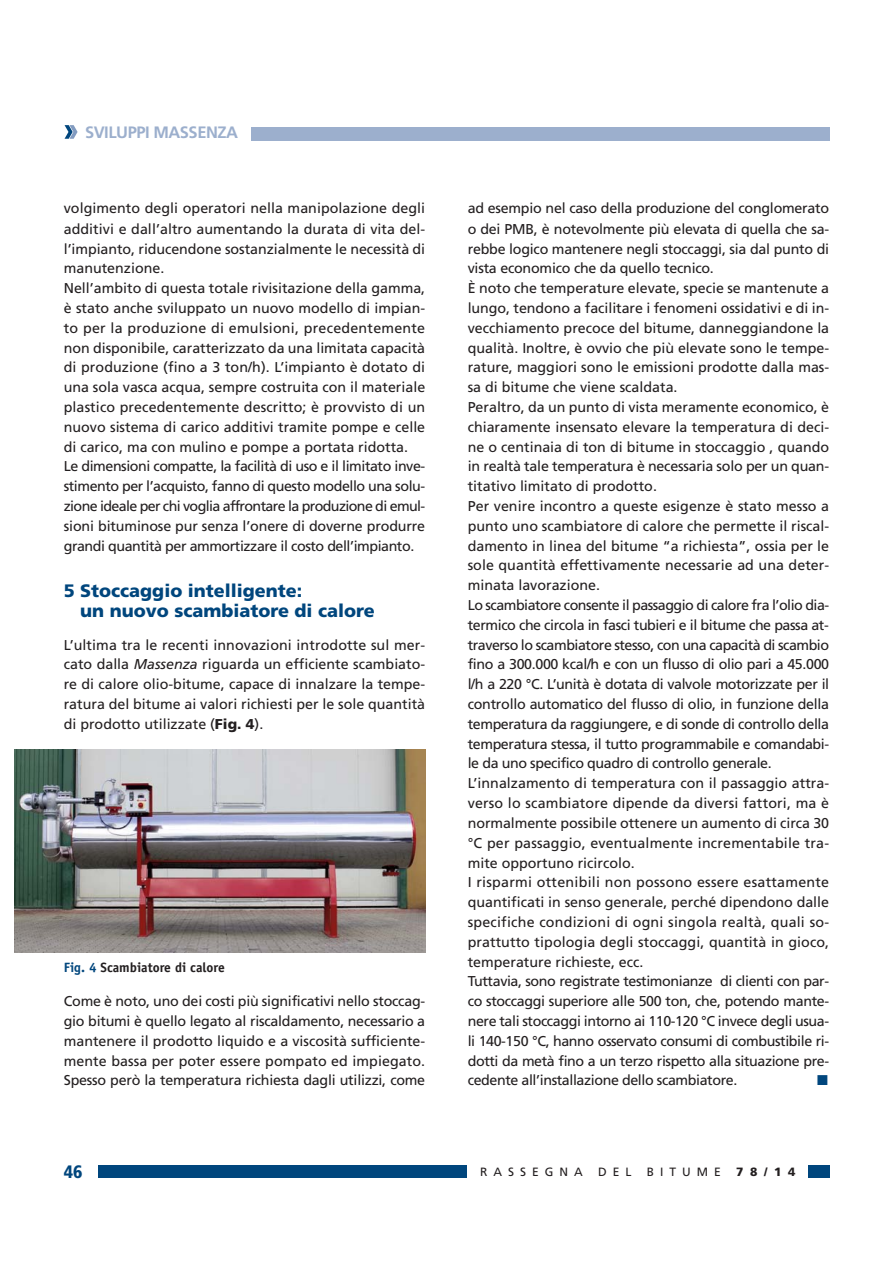
<style>
.page{position:relative;width:893px;height:1263px;background:#fff}
.page>*{position:absolute;margin:0;border:0;box-sizing:border-box;transform-origin:0 0}
.t1{font:900 18px/19.8px "Frutiger";color:#00467d}
.t2{font:900 condensed 18px "Frutiger";color:#00467d}
.t3{font:700 16.5px "Frutiger";letter-spacing:-.03em;color:#9cafcd}
.t4{font:14.25px/19.8px "Frutiger";color:#231f20}
.t5{font:14.25px "Zapf Dingbats";color:#00467d}
.t6{font:700 13.5px "Officina Sans";color:#231f20}
.t7{font:12px "Frutiger";letter-spacing:.5em;color:#231f20}
.t8{font:900 12px "Frutiger";color:#231f20}
.s1{font-style:italic}
.s2{font-weight:900}
.s3{color:#00467d}
</style>
<div class="page">
<div style="left:98px;top:1165px;width:731px;height:13px;background:#00467d"></div>
<div style="left:468px;top:1161px;width:340px;height:24px;background:#fff"></div>
<div style="left:251px;top:128px;width:578px;height:13px;background:#9cafcd"></div>
<svg style="left:65px;top:125px;width:13px;height:14px"></svg>
<img style="left:14px;top:750px;width:411px;height:202px">
<p class="t3" style="left:85px;top:124px;width:155px">SVILUPPI MASSENZA</p>
<p class="t4" style="left:64px;top:199px;width:363px">volgimento degli operatori nella manipolazione degli additivi e dall’altro aumentando la durata di vita del&shy;l’impianto, riducendone sostanzialmente le necessità di manutenzione.<br>Nell’ambito di questa totale rivisitazione della gamma, è stato anche sviluppato un nuovo modello di impian&shy;to per la produzione di emulsioni, precedentemente non disponibile, caratterizzato da una limitata capacità di produzione (fino a 3 ton/h). L’impianto è dotato di una sola vasca acqua, sempre costruita con il materiale plastico precedentemente descritto; è provvisto di un nuovo sistema di carico additivi tramite pompe e celle di carico, ma con mulino e pompe a portata ridotta.<br>Le dimensioni compatte, la facilità di uso e il limitato inve&shy;stimento per l’acquisto, fanno di questo modello una solu&shy;zione ideale per chi voglia affrontare la produzione di emul&shy;sioni bituminose pur senza l’onere di doverne produrre grandi quantità per ammortizzare il costo dell’impianto.</p>
<p class="t1" style="left:80px;top:581px;width:296px;text-indent:-17px">5 Stoccaggio intelligente:<br>un nuovo scambiatore di calore</p>
<p class="t4" style="left:64px;top:635px;width:363px;text-align:justify">L’ultima tra le recenti innovazioni introdotte sul mer&shy;cato dalla <span class="s1">Massenza</span> riguarda un efficiente scambiato&shy;re di calore olio-bitume, capace di innalzare la tempe&shy;ratura del bitume ai valori richiesti per le sole quantità di prodotto utilizzate (<span class="s2">Fig. 4</span>).</p>
<p class="t6" style="left:64px;top:962px;width:162px"><span class="s3">Fig. 4</span> Scambiatore di calore</p>
<p class="t4" style="left:64px;top:992px;width:363px;text-align:justify">Come è noto, uno dei costi più significativi nello stoccag&shy;gio bitumi è quello legato al riscaldamento, necessario a mantenere il prodotto liquido e a viscosità sufficiente&shy;mente bassa per poter essere pompato ed impiegato.<br>Spesso però la temperatura richiesta dagli utilizzi, come</p>
<p class="t4" style="left:468px;top:199px;width:363px">ad esempio nel caso della produzione del conglomerato o dei PMB, è notevolmente più elevata di quella che sa&shy;rebbe logico mantenere negli stoccaggi, sia dal punto di vista economico che da quello tecnico.<br>È noto che temperature elevate, specie se mantenute a lungo, tendono a facilitare i fenomeni ossidativi e di in&shy;vecchiamento precoce del bitume, danneggiandone la qualità. Inoltre, è ovvio che più elevate sono le tempe&shy;rature, maggiori sono le emissioni prodotte dalla mas&shy;sa di bitume che viene scaldata.<br>Peraltro, da un punto di vista meramente economico, è chiaramente insensato elevare la temperatura di deci&shy;ne o centinaia di ton di bitume in stoccaggio , quando in realtà tale temperatura è necessaria solo per un quan&shy;titativo limitato di prodotto.<br>Per venire incontro a queste esigenze è stato messo a punto uno scambiatore di calore che permette il riscal&shy;damento in linea del bitume “a richiesta”, ossia per le sole quantità effettivamente necessarie ad una deter&shy;minata lavorazione.<br>Lo scambiatore consente il passaggio di calore fra l’olio dia&shy;termico che circola in fasci tubieri e il bitume che passa at&shy;traverso lo scambiatore stesso, con una capacità di scambio fino a 300.000 kcal/h e con un flusso di olio pari a 45.000 l/h a 220 °C. L’unità è dotata di valvole motorizzate per il controllo automatico del flusso di olio, in funzione della temperatura da raggiungere, e di sonde di controllo della temperatura stessa, il tutto programmabile e comandabi&shy;le da uno specifico quadro di controllo generale.<br>L’innalzamento di temperatura con il passaggio attra&shy;verso lo scambiatore dipende da diversi fattori, ma è normalmente possibile ottenere un aumento di circa 30 °C per passaggio, eventualmente incrementabile tra&shy;mite opportuno ricircolo.<br>I risparmi ottenibili non possono essere esattamente quantificati in senso generale, perché dipendono dalle specifiche condizioni di ogni singola realtà, quali so&shy;prattutto tipologia degli stoccaggi, quantità in gioco, temperature richieste, ecc.<br>Tuttavia, sono registrate testimonianze di clienti con par&shy;co stoccaggi superiore alle 500 ton, che, potendo mante&shy;nere tali stoccaggi intorno ai 110-120 °C invece degli usua&shy;li 140-150 °C, hanno osservato consumi di combustibile ri&shy;dotti da metà fino a un terzo rispetto alla situazione pre&shy;cedente all’installazione dello scambiatore.</p>
<p class="t5" style="left:817px;top:1073px;width:12px">■</p>
<p class="t2" style="left:64px;top:1165px;width:20px">46</p>
<p class="t7" style="left:480px;top:1166px;width:104px">RASSEGNA</p>
<p class="t7" style="left:598px;top:1166px;width:35px">DEL</p>
<p class="t7" style="left:647px;top:1166px;width:76px">BITUME</p>
<p class="t8" style="left:736px;top:1166px;width:61px">78/14</p>
</div>
